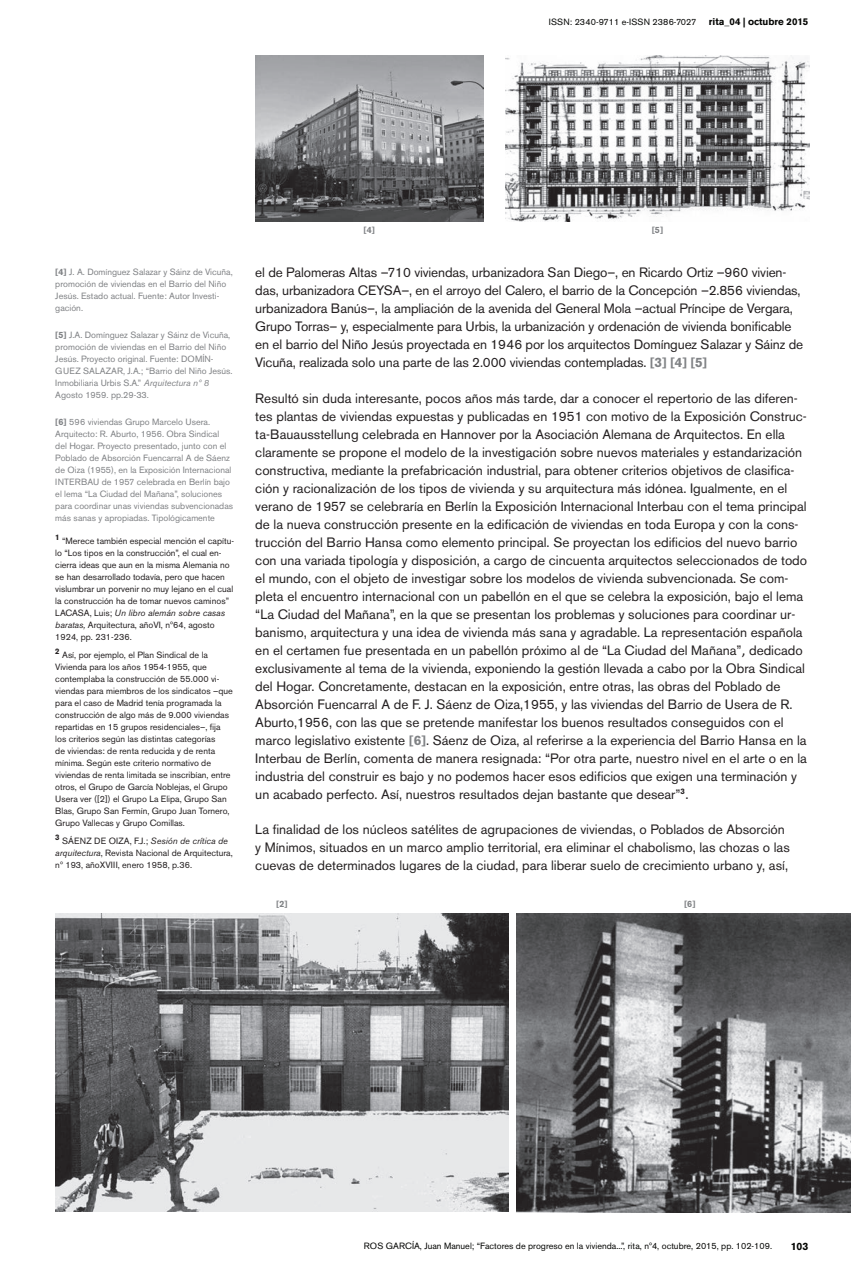
<style>
.page{position:relative;width:851px;height:1276px;background:#fff}
.page>*{position:absolute;margin:0;border:0;box-sizing:border-box;transform-origin:0 0}
.t1{font:13.5px/18px "Akzidenz Grotesk BE";color:#231f20}
.t2{font:700 10.5px "Akzidenz Grotesk BE";color:#040503}
.t3{font:700 9.75px "Akzidenz Grotesk BE";color:#040503}
.t4{font:9px/12px "Akzidenz Grotesk BE";color:#231f20}
.t5{font:9px/12px "Akzidenz Grotesk BE";color:#808285}
.t6{font:9px "Akzidenz Grotesk BE";color:#040503}
.t7{font:9px "Akzidenz Grotesk BE";letter-spacing:.02em;color:#040503}
.t8{font:700 9px "Akzidenz Grotesk BE";color:#808285}
.t9{font:700 7.8px "Akzidenz Grotesk BE";color:#231f20}
.s1{font-weight:700}
.s2{font-style:italic}
.s3{font-weight:700;color:#808285}
.s4{font-family:"Calibri";font-size:15px}
</style>
<div class="page">
<img style="left:55px;top:913px;width:453px;height:298px">
<img style="left:255px;top:55px;width:228px;height:166px">
<img style="left:505px;top:55px;width:304px;height:166px">
<img style="left:517px;top:913px;width:333px;height:299px">
<p class="t7" style="left:548px;top:17px;width:149px">ISSN: 2340-9711 e-ISSN 2386-7027</p>
<p class="t3" style="left:708px;top:16px;width:101px">rita_04 | octubre 2015</p>
<p class="t5" style="left:55px;top:266px;width:179px"><span class="s1">[4]</span> J. A. Domínguez Salazar y Sáinz de Vicuña, promoción de viviendas en el Barrio del Niño Jesús. Estado actual. Fuente: Autor Investi&shy;gación.</p>
<p class="t5" style="left:55px;top:329px;width:179px"><span class="s1">[5]</span> J.A. Domínguez Salazar y Sáinz de Vicuña, promoción de viviendas en el Barrio del Niño Jesús. Proyecto original. Fuente: DOMÍN-GUEZ SALAZAR, J.A.; “Barrio del Niño Jesús.<br>Inmobiliaria Urbis S.A.” <span class="s2">Arquitectura nº 8<br></span>Agosto 1959. pp.29-33.</p>
<p class="t5" style="left:55px;top:416px;width:179px"><span class="s1">[6]</span> 596 viviendas Grupo Marcelo Usera.<br>Arquitecto: R. Aburto, 1956. Obra Sindical del Hogar. Proyecto presentado, junto con el Poblado de Absorción Fuencarral A de Sáenz de Oiza (1955), en la Exposición Internacional INTERBAU de 1957 celebrada en Berlín bajo el lema “La Ciudad del Mañana”, soluciones para coordinar unas viviendas subvencionadas más sanas y apropiadas. Tipológicamente</p>
<p class="t9" style="left:55px;top:532px;width:6px">1</p>
<p class="t4" style="left:55px;top:535px;width:180px;text-indent:7px">“Merece también especial mención el capítu&shy;lo “Los tipos en la construcción”, el cual en&shy;cierra ideas que aun en la misma Alemania no se han desarrollado todavía, pero que hacen vislumbrar un porvenir no muy lejano en el cual la construcción ha de tomar nuevos caminos” LACASA, Luis; <span class="s2">Un libro alemán sobre casas baratas,</span> Arquitectura, añoVI, nº64, agosto 1924, pp. 231-236.</p>
<p class="t9" style="left:55px;top:646px;width:6px">2</p>
<p class="t4" style="left:55px;top:649px;width:179px;text-indent:7px">Así, por ejemplo, el Plan Sindical de la Vivienda para los años 1954-1955, que contemplaba la construcción de 55.000 vi&shy;viendas para miembros de los sindicatos –que para el caso de Madrid tenía programada la construcción de algo más de 9.000 viviendas repartidas en 15 grupos residenciales–, fija los criterios según las distintas categorías<br>de viviendas: de renta reducida y de renta mínima. Según este criterio normativo de viviendas de renta limitada se inscribían, entre otros, el Grupo de García Noblejas, el Grupo Usera ver ([2]) el Grupo La Elipa, Grupo San Blas, Grupo San Fermín, Grupo Juan Tornero, Grupo Vallecas y Grupo Comillas.</p>
<p class="t9" style="left:55px;top:832px;width:6px">3</p>
<p class="t4" style="left:55px;top:835px;width:179px;text-indent:7px">SÁENZ DE OIZA, F.J.; <span class="s2">Sesión de crítica de arquitectura</span>, Revista Nacional de Arquitectura, nº 193, añoXVIII, enero 1958, p.36.</p>
<p class="t8" style="left:363px;top:225px;width:13px">[4]</p>
<p class="t8" style="left:651px;top:225px;width:13px">[5]</p>
<p class="t1" style="left:255px;top:264px;width:549px">el de Palomeras Altas –710 viviendas, urbanizadora San Diego–, en Ricardo Ortiz –960 vivien&shy;das, urbanizadora CEYSA–, en el arroyo del Calero, el barrio de la Concepción –2.856 viviendas, urbanizadora Banús–, la ampliación de la avenida del General Mola –actual Príncipe de Vergara, Grupo Torras– y, especialmente para Urbis, la urbanización y ordenación de vivienda bonificable en el barrio del Niño Jesús proyectada en 1946 por los arquitectos Domínguez Salazar y Sáinz de Vicuña, realizada solo una parte de las 2.000 viviendas contempladas. <span class="s3">[3] [4] [5]</span></p>
<p class="t1" style="left:255px;top:389px;width:553px">Resultó sin duda interesante, pocos años más tarde, dar a conocer el repertorio de las diferen&shy;tes plantas de viviendas expuestas y publicadas en 1951 con motivo de la Exposición Construc&shy;ta-Bauausstellung celebrada en Hannover por la Asociación Alemana de Arquitectos. En ella claramente se propone el modelo de la investigación sobre nuevos materiales y estandarización constructiva, mediante la prefabricación industrial, para obtener criterios objetivos de clasifica&shy;ción y racionalización de los tipos de vivienda y su arquitectura más idónea. Igualmente, en el verano de 1957 se celebraría en Berlín la Exposición Internacional Interbau con el tema principal de la nueva construcción presente en la edificación de viviendas en toda Europa y con la cons&shy;trucción del Barrio Hansa como elemento principal. Se proyectan los edificios del nuevo barrio con una variada tipología y disposición, a cargo de cincuenta arquitectos seleccionados de todo el mundo, con el objeto de investigar sobre los modelos de vivienda subvencionada. Se com&shy;pleta el encuentro internacional con un pabellón en el que se celebra la exposición, bajo el lema “La Ciudad del Mañana”, en la que se presentan los problemas y soluciones para coordinar ur&shy;banismo, arquitectura y una idea de vivienda más sana y agradable. La representación española en el certamen fue presentada en un pabellón próximo al de “La Ciudad del Mañana”<span class="s4">,</span> dedicado exclusivamente al tema de la vivienda, exponiendo la gestión llevada a cabo por la Obra Sindical del Hogar. Concretamente, destacan en la exposición, entre otras, las obras del Poblado de Absorción Fuencarral A de F. J. Sáenz de Oiza,1955, y las viviendas del Barrio de Usera de R.<br>Aburto,1956, con las que se pretende manifestar los buenos resultados conseguidos con el marco legislativo existente <span class="s3">[6]</span>. Sáenz de Oiza, al referirse a la experiencia del Barrio Hansa en la Interbau de Berlín, comenta de manera resignada: “Por otra parte, nuestro nivel en el arte o en la industria del construir es bajo y no podemos hacer esos edificios que exigen una terminación y un acabado perfecto. Así, nuestros resultados dejan bastante que desear”<sup>3</sup><span class="s4">.</span></p>
<p class="t1" style="left:255px;top:820px;width:536px">La finalidad de los núcleos satélites de agrupaciones de viviendas, o Poblados de Absorción y Mínimos, situados en un marco amplio territorial, era eliminar el chabolismo, las chozas o las cuevas de determinados lugares de la ciudad, para liberar suelo de crecimiento urbano y, así,</p>
<p class="t8" style="left:276px;top:899px;width:13px">[2]</p>
<p class="t8" style="left:684px;top:899px;width:13px">[6]</p>
<p class="t6" style="left:364px;top:1240px;width:410px">ROS GARCÍA, Juan Manuel; “Factores de progreso en la vivienda...”, rita, nº4, octubre, 2015, pp. 102-109.</p>
<p class="t2" style="left:790px;top:1240px;width:19px">103</p>
</div>
